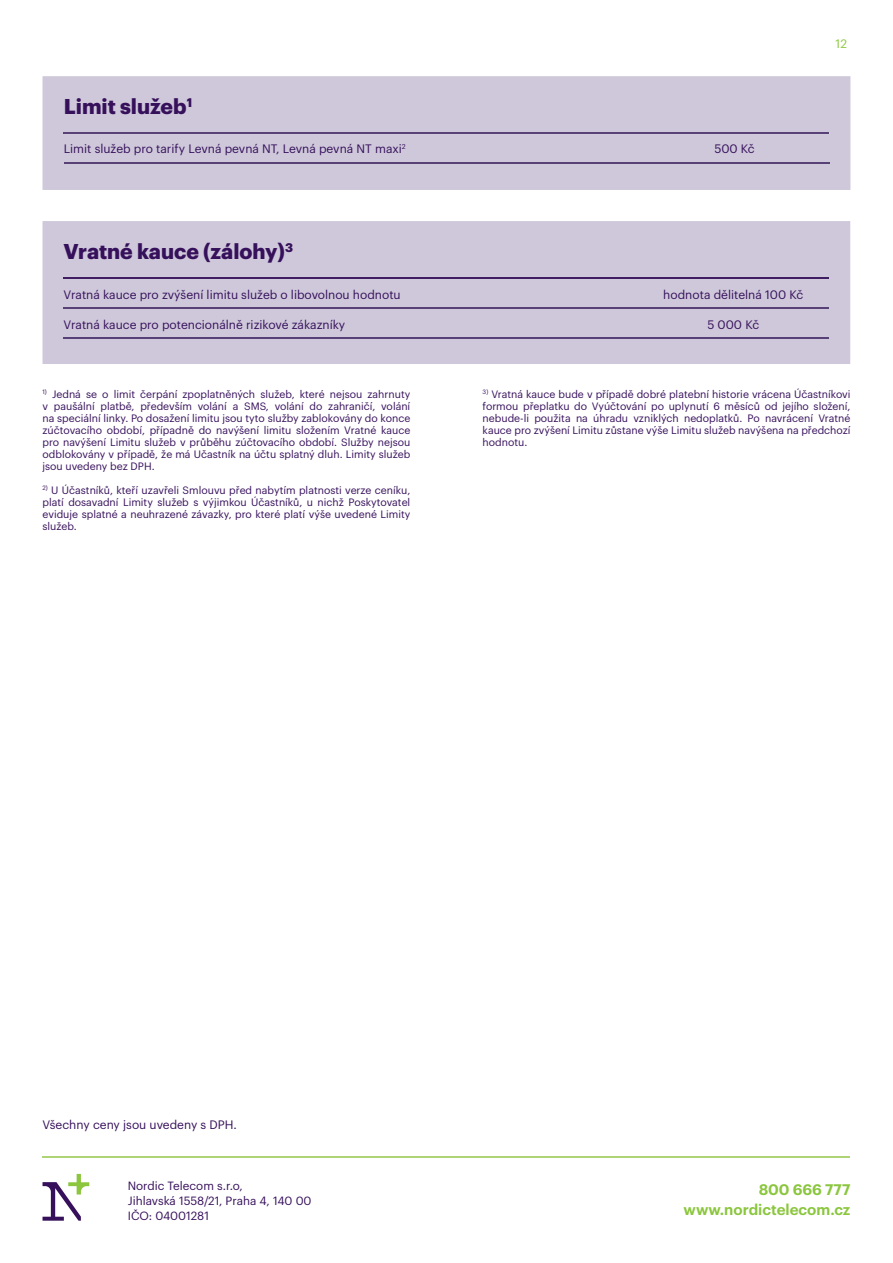
<style>
.page{position:relative;width:893px;height:1263px;background:#fff}
.page>*{position:absolute;margin:0;border:0;box-sizing:border-box;transform-origin:0 0}
.t1{font:700 21px "Graphik";color:#36105b}
.t2{font:600 15px "Graphik";color:#8bc63e}
.t3{font:12px "Graphik";color:#36105b}
.t4{font:12px "Graphik";color:#8bc63e}
.t5{font:11.7px/15px "Graphik";color:#36105b}
.t6{font:10.5px/12px "Graphik";color:#36105b;text-align:justify}
</style>
<div class="page">
<hr style="left:43px;top:1157px;width:807px;height:1px;background:#aed475">
<svg style="left:43px;top:1174px;width:46px;height:47px"></svg>
<div style="left:43px;top:76px;width:807px;height:114px;background:#cec8da"></div>
<hr style="left:64px;top:133px;width:765px;height:1px;background:#574177">
<div style="left:43px;top:221px;width:807px;height:143px;background:#cec8da"></div>
<svg style="left:64px;top:277px;width:765px;height:1px"></svg>
<hr style="left:64px;top:278px;width:765px;height:1px;background:#3f1f62">
<hr style="left:64px;top:307px;width:765px;height:2px;background:#574177">
<hr style="left:64px;top:337px;width:765px;height:2px;background:#574177">
<hr style="left:64px;top:162px;width:765px;height:2px;background:#574177">
<h1 class="t1" style="left:64px;top:90px;width:130px">Limit služeb<sup>1</sup></h1>
<p class="t3" style="left:64px;top:140px;width:344px">Limit služeb pro tarify Levná pevná NT, Levná pevná NT maxi<sup>2</sup></p>
<p class="t3" style="left:714px;top:140px;width:42px">500 Kč</p>
<p class="t4" style="left:836px;top:35px;width:13px">12</p>
<h1 class="t1" style="left:64px;top:235px;width:231px">Vratné kauce (zálohy)<sup>3</sup></h1>
<p class="t3" style="left:64px;top:286px;width:339px">Vratná kauce pro zvýšení limitu služeb o libovolnou hodnotu</p>
<p class="t3" style="left:64px;top:316px;width:283px">Vratná kauce pro potencionálně rizikové zákazníky</p>
<p class="t3" style="left:663px;top:286px;width:141px">hodnota dělitelná 100 Kč</p>
<p class="t3" style="left:707px;top:316px;width:53px">5 000 Kč</p>
<p class="t6" style="left:43px;top:387px;width:369px"><sup>1)</sup> Jedná se o limit čerpání zpoplatněných služeb, které nejsou zahrnuty v paušální platbě, především volání a SMS, volání do zahraničí, volání na speciální linky. Po dosažení limitu jsou tyto služby zablokovány do konce zúčtovacího období, případně do navýšení limitu složením Vratné kauce pro navýšení Limitu služeb v průběhu zúčtovacího období. Služby nejsou odblokovány v případě, že má Učastník na účtu splatný dluh. Limity služeb jsou uvedeny bez DPH.</p>
<p class="t6" style="left:43px;top:483px;width:369px"><sup>2)</sup> U Účastníků, kteří uzavřeli Smlouvu před nabytím platnosti verze ceníku, platí dosavadní Limity služeb s výjimkou Účastníků, u nichž Poskytovatel eviduje splatné a neuhrazené závazky, pro které platí výše uvedené Limity služeb.</p>
<p class="t6" style="left:483px;top:387px;width:369px"><sup>3)</sup> Vratná kauce bude v případě dobré platební historie vrácena Účastníkovi formou přeplatku do Vyúčtování po uplynutí 6 měsíců od jejího složení, nebude-li použita na úhradu vzniklých nedoplatků. Po navrácení Vratné kauce pro zvýšení Limitu zůstane výše Limitu služeb navýšena na předchozí hodnotu.</p>
<p class="t3" style="left:43px;top:1116px;width:196px">Všechny ceny jsou uvedeny s DPH.</p>
<p class="t5" style="left:128px;top:1177px;width:185px">Nordic Telecom s.r.o,<br>Jihlavská 1558/21, Praha 4, 140 00<br>IČO: 04001281</p>
<h2 class="t2" style="left:759px;top:1178px;width:93px">800 666 777</h2>
<h2 class="t2" style="left:684px;top:1198px;width:168px">www.nordictelecom.cz</h2>
</div>
